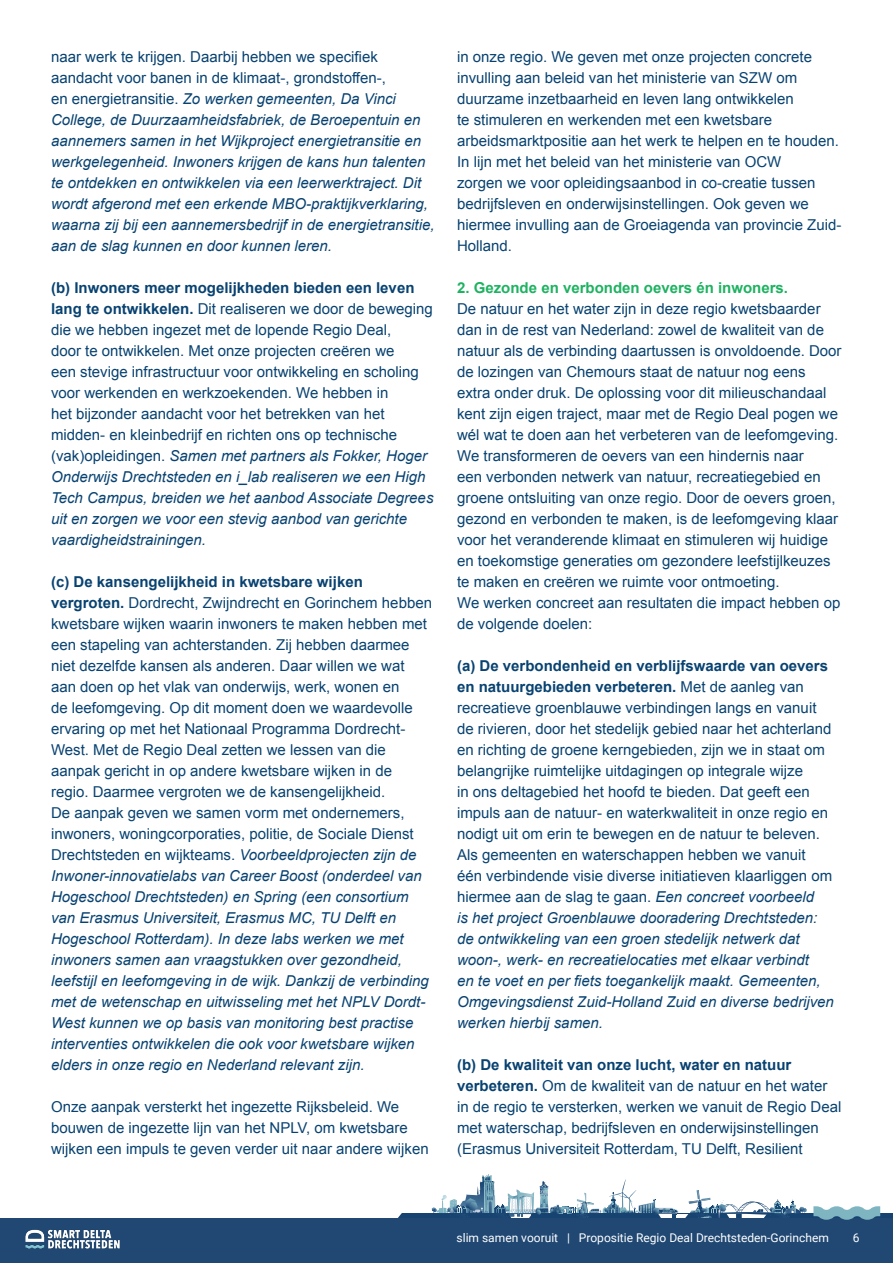
<style>
.page{position:relative;width:893px;height:1263px;background:#fff}
.page>*{position:absolute;margin:0;border:0;box-sizing:border-box;transform-origin:0 0}
.t1{font:15px/21px "Arial";color:#084271}
.t2{font:italic 15px/21px "Arial";color:#084271}
.t3{font:700 15px "Arial";color:#1eb261}
.t4{font:12px "Roboto";color:#fff}
.s1{font-style:normal}
.s2{font-weight:700}
.s3{font-style:italic}
</style>
<div class="page">
<div style="left:0;top:1218px;width:893px;height:45px;background:#204873"></div>
<svg style="left:398px;top:1174px;width:495px;height:46px"></svg>
<img style="left:25px;top:1229px;width:95px;height:20px">
<p class="t2" style="left:51px;top:46px;width:385px"><span class="s1">naar werk te krijgen. Daarbij hebben we specifiek aandacht voor banen in de klimaat-, grondstoffen-,<br>en energietransitie.</span> Zo werken gemeenten, Da Vinci College, de Duurzaamheidsfabriek, de Beroepentuin en aannemers samen in het Wijkproject energietransitie en werkgelegenheid. Inwoners krijgen de kans hun talenten te ontdekken en ontwikkelen via een leerwerktraject. Dit wordt afgerond met een erkende MBO-praktijkverklaring, waarna zij bij een aannemersbedrijf in de energietransitie, aan de slag kunnen en door kunnen leren.</p>
<p class="t1" style="left:51px;top:277px;width:384px"><span class="s2">(b) Inwoners meer mogelijkheden bieden een leven lang te ontwikkelen.</span> Dit realiseren we door de beweging die we hebben ingezet met de lopende Regio Deal,<br>door te ontwikkelen. Met onze projecten creëren we<br>een stevige infrastructuur voor ontwikkeling en scholing voor werkenden en werkzoekenden. We hebben in<br>het bijzonder aandacht voor het betrekken van het midden- en kleinbedrijf en richten ons op technische (vak)opleidingen. <span class="s3">Samen met partners als Fokker, Hoger Onderwijs Drechtsteden en i_lab realiseren we een High Tech Campus, breiden we het aanbod Associate Degrees uit en zorgen we voor een stevig aanbod van gerichte vaardigheidstrainingen.</span></p>
<p class="t1" style="left:51px;top:571px;width:382px"><span class="s2">(c) De kansengelijkheid in kwetsbare wijken vergroten.</span> Dordrecht, Zwijndrecht en Gorinchem hebben kwetsbare wijken waarin inwoners te maken hebben met een stapeling van achterstanden. Zij hebben daarmee niet dezelfde kansen als anderen. Daar willen we wat aan doen op het vlak van onderwijs, werk, wonen en<br>de leefomgeving. Op dit moment doen we waardevolle ervaring op met het Nationaal Programma Dordrecht-West. Met de Regio Deal zetten we lessen van die aanpak gericht in op andere kwetsbare wijken in de regio. Daarmee vergroten we de kansengelijkheid.<br>De aanpak geven we samen vorm met ondernemers, inwoners, woningcorporaties, politie, de Sociale Dienst Drechtsteden en wijkteams. <span class="s3">Voorbeeldprojecten zijn de Inwoner-innovatielabs van Career Boost (onderdeel van Hogeschool Drechtsteden) en Spring (een consortium van Erasmus Universiteit, Erasmus MC, TU Delft en Hogeschool Rotterdam). In deze labs werken we met inwoners samen aan vraagstukken over gezondheid, leefstijl en leefomgeving in de wijk. Dankzij de verbinding met de wetenschap en uitwisseling met het NPLV Dordt-West kunnen we op basis van monitoring best practise interventies ontwikkelen die ook voor kwetsbare wijken elders in onze regio en Nederland relevant zijn.</span></p>
<p class="t1" style="left:51px;top:1096px;width:379px">Onze aanpak versterkt het ingezette Rijksbeleid. We bouwen de ingezette lijn van het NPLV, om kwetsbare wijken een impuls te geven verder uit naar andere wijken</p>
<p class="t1" style="left:457px;top:46px;width:386px">in onze regio. We geven met onze projecten concrete invulling aan beleid van het ministerie van SZW om duurzame inzetbaarheid en leven lang ontwikkelen<br>te stimuleren en werkenden met een kwetsbare arbeidsmarktpositie aan het werk te helpen en te houden.<br>In lijn met het beleid van het ministerie van OCW<br>zorgen we voor opleidingsaanbod in co-creatie tussen bedrijfsleven en onderwijsinstellingen. Ook geven we hiermee invulling aan de Groeiagenda van provincie Zuid-Holland.</p>
<p class="t3" style="left:457px;top:278px;width:332px">2. Gezonde en verbonden oevers én inwoners.</p>
<p class="t1" style="left:457px;top:298px;width:386px">De natuur en het water zijn in deze regio kwetsbaarder dan in de rest van Nederland: zowel de kwaliteit van de natuur als de verbinding daartussen is onvoldoende. Door de lozingen van Chemours staat de natuur nog eens extra onder druk. De oplossing voor dit milieuschandaal kent zijn eigen traject, maar met de Regio Deal pogen we wél wat te doen aan het verbeteren van de leefomgeving.<br>We transformeren de oevers van een hindernis naar<br>een verbonden netwerk van natuur, recreatiegebied en groene ontsluiting van onze regio. Door de oevers groen, gezond en verbonden te maken, is de leefomgeving klaar voor het veranderende klimaat en stimuleren wij huidige en toekomstige generaties om gezondere leefstijlkeuzes te maken en creëren we ruimte voor ontmoeting.<br>We werken concreet aan resultaten die impact hebben op de volgende doelen:</p>
<p class="t1" style="left:457px;top:655px;width:378px"><span class="s2">(a) De verbondenheid en verblijfswaarde van oevers en natuurgebieden verbeteren.</span> Met de aanleg van recreatieve groenblauwe verbindingen langs en vanuit de rivieren, door het stedelijk gebied naar het achterland en richting de groene kerngebieden, zijn we in staat om belangrijke ruimtelijke uitdagingen op integrale wijze<br>in ons deltagebied het hoofd te bieden. Dat geeft een impuls aan de natuur- en waterkwaliteit in onze regio en nodigt uit om erin te bewegen en de natuur te beleven.<br>Als gemeenten en waterschappen hebben we vanuit één verbindende visie diverse initiatieven klaarliggen om hiermee aan de slag te gaan. <span class="s3">Een concreet voorbeeld<br>is het project Groenblauwe dooradering Drechtsteden: de ontwikkeling van een groen stedelijk netwerk dat woon-, werk- en recreatielocaties met elkaar verbindt<br>en te voet en per fiets toegankelijk maakt. Gemeenten, Omgevingsdienst Zuid-Holland Zuid en diverse bedrijven werken hierbij samen.</span></p>
<p class="t1" style="left:457px;top:1054px;width:386px"><span class="s2">(b) De kwaliteit van onze lucht, water en natuur verbeteren.</span> Om de kwaliteit van de natuur en het water in de regio te versterken, werken we vanuit de Regio Deal met waterschap, bedrijfsleven en onderwijsinstellingen (Erasmus Universiteit Rotterdam, TU Delft, Resilient</p>
<p class="t4" style="left:457px;top:1230px;width:374px">slim samen vooruit | Propositie Regio Deal Drechtsteden-Gorinchem</p>
<p class="t4" style="left:853px;top:1230px;width:8px">6</p>
</div>
